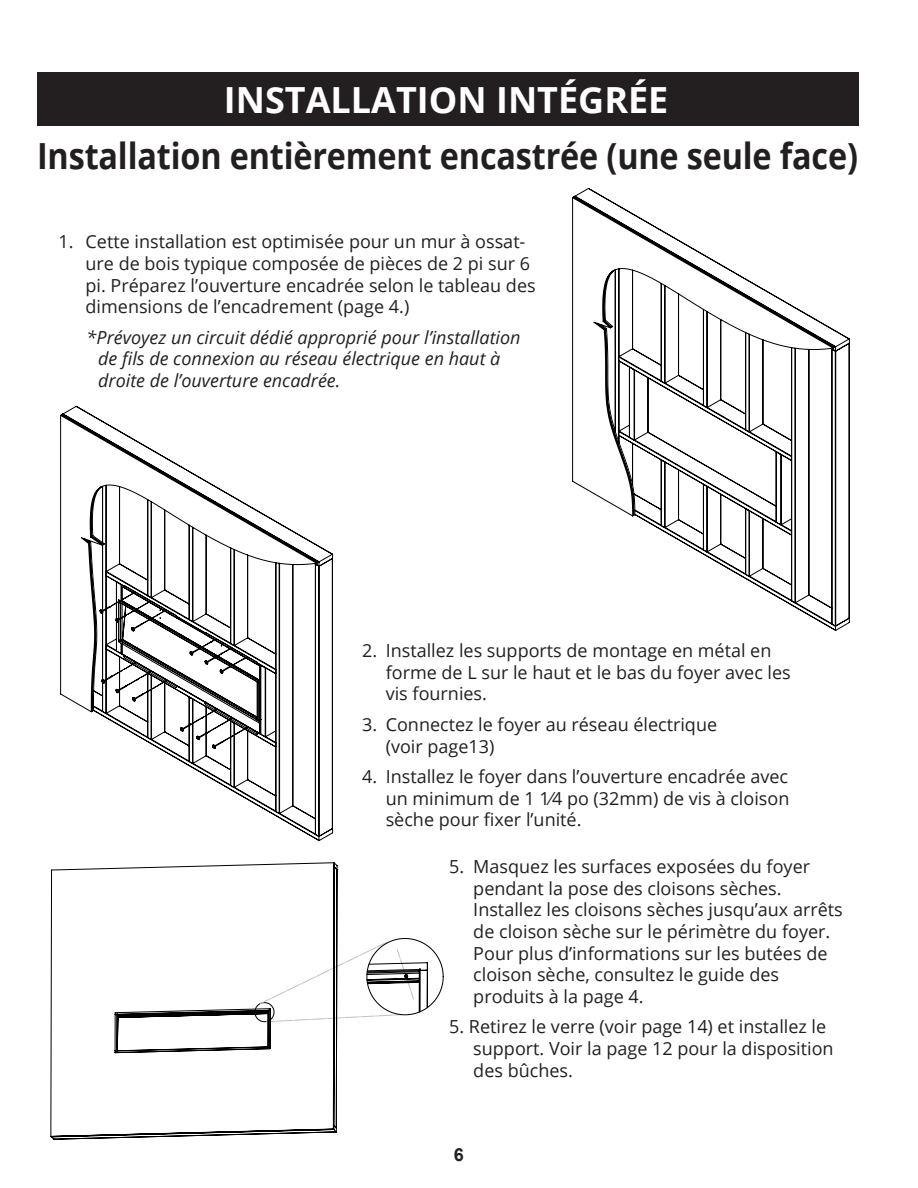
<style>
.page{position:relative;width:918px;height:1188px;background:#fff}
.page>*{position:absolute;margin:0;border:0;box-sizing:border-box;transform-origin:0 0}
.t1{font:700 36px "Open Sans";letter-spacing:-.005em;color:#231f20;scale:.9 1}
.t2{font:700 36px "Open Sans";color:#fff}
.t3{font:18px/21.6px "Open Sans";color:#231f20}
.t4{font:italic 18px/21.6px "Open Sans";color:#231f20}
.t5{font:700 18px "Arial";color:#231f20}
</style>
<div class="page">
<div style="left:37px;top:72px;width:822px;height:54px;background:#231f20"></div>
<svg style="left:50px;top:862px;width:288px;height:278px"></svg>
<svg style="left:254px;top:938px;width:190px;height:84px"></svg>
<svg style="left:60px;top:406px;width:273px;height:435px"></svg>
<svg style="left:572px;top:188px;width:278px;height:443px"></svg>
<h1 class="t2" style="left:224px;top:75px;width:446px">INSTALLATION INTÉGRÉE</h1>
<h1 class="t1" style="left:37px;top:130px;width:914px">Installation entièrement encastrée (une seule face)</h1>
<p class="t3" style="left:86px;top:231px;width:452px;text-indent:-27px">1. Cette installation est optimisée pour un mur à ossat&shy;ure de bois typique composée de pièces de 2 pi sur 6 pi. Préparez l’ouverture encadrée selon le tableau des dimensions de l’encadrement (page 4.)</p>
<p class="t4" style="left:98px;top:326px;width:424px;text-indent:-12px">*Prévoyez un circuit dédié approprié pour l’installation de fils de connexion au réseau électrique en haut à droite de l’ouverture encadrée.</p>
<p class="t3" style="left:386px;top:639px;width:407px;text-indent:-24px">2. Installez les supports de montage en métal en forme de L sur le haut et le bas du foyer avec les vis fournies.</p>
<p class="t3" style="left:386px;top:713px;width:333px;text-indent:-24px">3. Connectez le foyer au réseau électrique (voir page13)</p>
<p class="t3" style="left:386px;top:765px;width:405px;text-align:justify;text-indent:-24px">4. Installez le foyer dans l’ouverture encadrée avec un minimum de 1 1⁄4 po (32mm) de vis à cloison sèche pour fixer l’unité.</p>
<p class="t3" style="left:473px;top:855px;width:371px;text-indent:-24px">5. Masquez les surfaces exposées du foyer pendant la pose des cloisons sèches.<br>Installez les cloisons sèches jusqu’aux arrêts de cloison sèche sur le périmètre du foyer.<br>Pour plus d’informations sur les butées de cloison sèche, consultez le guide des produits à la page 4.</p>
<p class="t3" style="left:473px;top:1016px;width:362px;text-indent:-24px">5. Retirez le verre (voir page 14) et installez le support. Voir la page 12 pour la disposition des bûches.</p>
<p class="t5" style="left:454px;top:1143px;width:12px">6</p>
</div>
